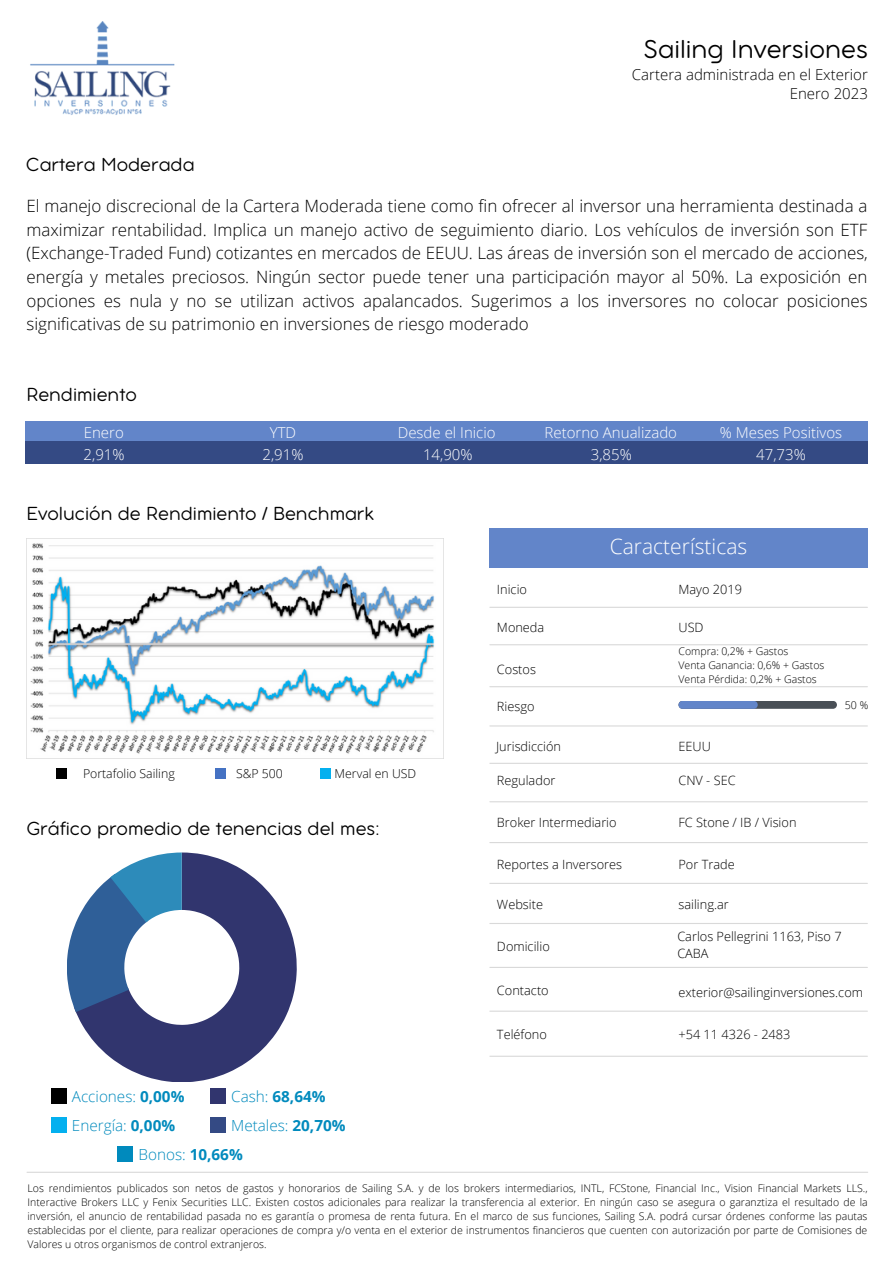
<style>
.page{position:relative;width:894px;height:1264px;background:#fff}
.page>*{position:absolute;margin:0;border:0;box-sizing:border-box;transform-origin:0 0}
.t1{font:300 28.05px "Aristotelica Pro Tx";color:#000}
.t2{font:300 21px "Open Sans";color:#fff}
.t3{font:300 20.55px "Aristotelica Pro Tx";color:#000}
.t4{font:300 16.95px/23.7px "Open Sans";color:#000;text-align:justify}
.t5{font:300 15.3px/28.5px "Open Sans";color:#008abd}
.t6{font:700 15.3px "Open Sans";color:#008abd}
.t7{font:300 15px "Open Sans";color:#fff}
.t8{font:300 15px/19.2px "Open Sans";color:#000;text-align:right}
.t9{font:300 12.75px/17px "Open Sans";color:#000}
.t10{font:300 12.3px "Open Sans";color:#000}
.t11{font:300 10.65px "Open Sans";color:#000}
.t12{font:300 10.5px/14px "Open Sans";color:#000;text-align:justify}
.s1{font-weight:700}
.s2{font-weight:300}
</style>
<div class="page">
<img style="left:30px;top:21px;width:145px;height:94px">
<div style="left:25px;top:421px;width:842px;height:39px;background:#6285c9"></div>
<div style="left:25px;top:441px;width:842px;height:39px;background:#344a84"></div>
<div style="left:20px;top:465px;width:851px;height:39px;background:#fff"></div>
<hr style="left:27px;top:1171px;width:840px;height:1px;background:#d9d9d9">
<div style="left:489px;top:528px;width:378px;height:39px;background:#6285c9"></div>
<hr style="left:489px;top:606px;width:378px;height:2px;background:#d9d9d9">
<hr style="left:489px;top:644px;width:378px;height:1px;background:#d9d9d9">
<hr style="left:489px;top:801px;width:378px;height:1px;background:#d9d9d9">
<hr style="left:489px;top:686px;width:378px;height:1px;background:#d9d9d9">
<hr style="left:489px;top:725px;width:378px;height:1px;background:#d9d9d9">
<hr style="left:489px;top:762px;width:378px;height:2px;background:#d9d9d9">
<hr style="left:489px;top:842px;width:378px;height:1px;background:#d9d9d9">
<hr style="left:489px;top:882px;width:378px;height:2px;background:#d9d9d9">
<hr style="left:489px;top:922px;width:378px;height:2px;background:#d9d9d9">
<hr style="left:489px;top:966px;width:378px;height:2px;background:#d9d9d9">
<hr style="left:489px;top:1055px;width:378px;height:1px;background:#d9d9d9">
<hr style="left:489px;top:1010px;width:378px;height:1px;background:#d9d9d9">
<svg style="left:678px;top:701px;width:158px;height:7px"></svg>
<svg style="left:76px;top:852px;width:221px;height:230px;fill:#31356e"></svg>
<svg style="left:67px;top:852px;width:115px;height:160px"></svg>
<div style="left:56px;top:769px;width:11px;height:10px;background:#000"></div>
<div style="left:320px;top:768px;width:10px;height:10px;background:#04b0ef"></div>
<div style="left:215px;top:768px;width:11px;height:10px;background:#4572c3"></div>
<div style="left:51px;top:1088px;width:16px;height:15px;background:#000"></div>
<div style="left:210px;top:1088px;width:16px;height:15px;background:#31356e"></div>
<div style="left:51px;top:1117px;width:16px;height:15px;background:#04b0ef"></div>
<div style="left:210px;top:1117px;width:16px;height:15px;background:#344a84"></div>
<div style="left:117px;top:1145px;width:16px;height:16px;background:#008abd"></div>
<img style="left:26px;top:538px;width:417px;height:220px">
<h1 class="t1" style="left:643px;top:40px;width:225px">Sailing Inversiones</h1>
<h3 class="t8" style="left:631px;top:65px;width:237px">Cartera administrada en el Exterior<br>Enero 2023</h3>
<h3 class="t3" style="left:26px;top:157px;width:170px">Cartera Moderada</h3>
<p class="t4" style="left:26px;top:194px;width:842px">El manejo discrecional de la Cartera Moderada tiene como fin ofrecer al inversor una herramienta destinada a maximizar rentabilidad. Implica un manejo activo de seguimiento diario. Los vehículos de inversión son ETF (Exchange-Traded Fund) cotizantes en mercados de EEUU. Las áreas de inversión son el mercado de acciones, energía y metales preciosos. Ningún sector puede tener una participación mayor al 50%. La exposición en opciones es nula y no se utilizan activos apalancados. Sugerimos a los inversores no colocar posiciones significativas de su patrimonio en inversiones de riesgo moderado</p>
<h3 class="t3" style="left:26px;top:387px;width:112px">Rendimiento</h3>
<h3 class="t7" style="left:84px;top:422px;width:41px">Enero</h3>
<h3 class="t7" style="left:270px;top:422px;width:28px">YTD</h3>
<h3 class="t7" style="left:397px;top:422px;width:99px">Desde el Inicio</h3>
<h3 class="t7" style="left:544px;top:422px;width:134px">Retorno Anualizado</h3>
<h3 class="t7" style="left:719px;top:422px;width:124px">% Meses Positivos</h3>
<h3 class="t7" style="left:84px;top:444px;width:43px">2,91%</h3>
<h3 class="t7" style="left:262px;top:444px;width:43px">2,91%</h3>
<h3 class="t7" style="left:423px;top:444px;width:51px">14,90%</h3>
<h3 class="t7" style="left:590px;top:444px;width:43px">3,85%</h3>
<h3 class="t7" style="left:756px;top:444px;width:51px">47,73%</h3>
<h3 class="t3" style="left:27px;top:506px;width:349px">Evolución de Rendimiento / Benchmark</h3>
<p class="t10" style="left:83px;top:765px;width:93px">Portafolio Sailing</p>
<p class="t10" style="left:236px;top:764px;width:48px">S&amp;P 500</p>
<p class="t10" style="left:334px;top:764px;width:83px">Merval en USD</p>
<h3 class="t3" style="left:27px;top:821px;width:354px">Gráfico promedio de tenencias del mes:</h3>
<h3 class="t5" style="left:72px;top:1081px;width:114px">Acciones: <span class="s1">0,00%</span></h3>
<h3 class="t6" style="left:231px;top:1085px;width:96px"><span class="s2">Cash:</span> 68,64%</h3>
<h3 class="t5" style="left:72px;top:1111px;width:105px">Energía: <span class="s1">0,00%</span></h3>
<h3 class="t5" style="left:138px;top:1111px;width:208px;text-indent:93px">Metales: <span class="s1">20,70%<br></span>Bonos: <span class="s1">10,66%</span></h3>
<h2 class="t2" style="left:609px;top:532px;width:139px">Características</h2>
<p class="t9" style="left:497px;top:580px;width:32px">Inicio</p>
<p class="t9" style="left:497px;top:618px;width:49px">Moneda</p>
<p class="t9" style="left:497px;top:660px;width:40px">Costos</p>
<p class="t9" style="left:497px;top:698px;width:39px">Riesgo</p>
<p class="t9" style="left:496px;top:737px;width:66px">Jurisdicción</p>
<p class="t9" style="left:497px;top:771px;width:60px">Regulador</p>
<p class="t9" style="left:497px;top:814px;width:121px">Broker Intermediario</p>
<p class="t9" style="left:497px;top:855px;width:126px">Reportes a Inversores</p>
<p class="t9" style="left:497px;top:896px;width:48px">Website</p>
<p class="t9" style="left:497px;top:937px;width:54px">Domicilio</p>
<p class="t9" style="left:497px;top:981px;width:53px">Contacto</p>
<p class="t9" style="left:497px;top:1025px;width:51px">Teléfono</p>
<p class="t9" style="left:678px;top:580px;width:65px">Mayo 2019</p>
<p class="t9" style="left:678px;top:618px;width:27px">USD</p>
<p class="t12" style="left:678px;top:643px;width:147px;text-align:left">Compra: 0,2% + Gastos<br>Venta Ganancia: 0,6% + Gastos<br>Venta Pérdida: 0,2% + Gastos</p>
<p class="t11" style="left:844px;top:697px;width:25px">50 %</p>
<p class="t9" style="left:678px;top:737px;width:34px">EEUU</p>
<p class="t9" style="left:678px;top:771px;width:59px">CNV - SEC</p>
<p class="t9" style="left:678px;top:814px;width:119px">FC Stone / IB / Vision</p>
<p class="t9" style="left:678px;top:855px;width:58px">Por Trade</p>
<p class="t9" style="left:678px;top:896px;width:52px">sailing.ar</p>
<p class="t9" style="left:677px;top:927px;width:166px">Carlos Pellegrini 1163, Piso 7<br>CABA</p>
<p class="t9" style="left:678px;top:983px;width:186px">exterior@sailinginversiones.com</p>
<p class="t9" style="left:678px;top:1025px;width:113px">+54 11 4326 - 2483</p>
<p class="t12" style="left:28px;top:1180px;width:841px">Los rendimientos publicados son netos de gastos y honorarios de Sailing S.A. y de los brokers intermediarios, INTL, FCStone, Financial Inc., Vision Financial Markets LLS., Interactive Brokers LLC y Fenix Securities LLC. Existen costos adicionales para realizar la transferencia al exterior. En ningún caso se asegura o garanztiza el resultado de la inversión, el anuncio de rentabilidad pasada no es garantía o promesa de renta futura. En el marco de sus funciones, Sailing S.A. podrá cursar órdenes conforme las pautas establecidas por el cliente, para realizar operaciones de compra y/o venta en el exterior de instrumentos financieros que cuenten con autorización por parte de Comisiones de Valores u otros organismos de control extranjeros.</p>
</div>
